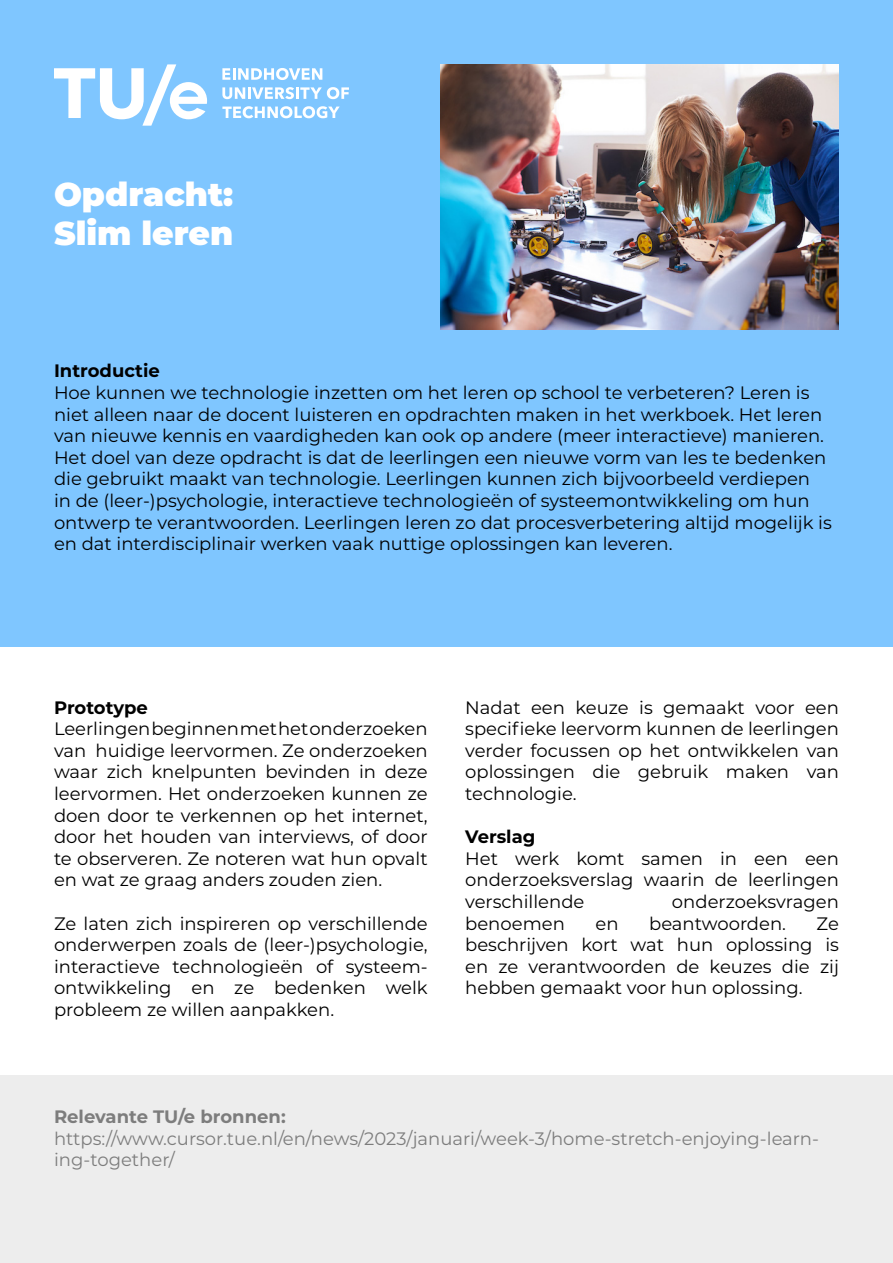
<style>
.page{position:relative;width:893px;height:1263px;background:#fff}
.page>*{position:absolute;margin:0;border:0;box-sizing:border-box;transform-origin:0 0}
.t1{font:900 33px/39.6px "Montserrat";color:#fff}
.t2{font:18px/21.6px "Montserrat";color:#000;text-align:justify}
.t3{font:18px/21.6px "Montserrat";color:#7d7d7d}
.t4{font:700 18px "Montserrat";color:#000}
.s1{font-weight:700}
</style>
<div class="page">
<div style="left:0;top:0;width:893px;height:646px;background:#7fc6ff"></div>
<div style="left:0;top:1076px;width:893px;height:187px;background:#ededed"></div>
<svg style="left:222px;top:68px;width:100px;height:12px"></svg>
<svg style="left:222px;top:106px;width:118px;height:12px"></svg>
<svg style="left:222px;top:87px;width:127px;height:12px"></svg>
<svg style="left:54px;top:64px;width:153px;height:62px"></svg>
<img style="left:441px;top:64px;width:398px;height:266px">
<p class="t1" style="left:54px;top:172px;width:181px">Opdracht:<br>Slim leren</p>
<p class="t4" style="left:54px;top:358px;width:107px">Introductie</p>
<p class="t2" style="left:54px;top:381px;width:779px;text-align:left">Hoe kunnen we technologie inzetten om het leren op school te verbeteren? Leren is niet alleen naar de docent luisteren en opdrachten maken in het werkboek. Het leren van nieuwe kennis en vaardigheden kan ook op andere (meer interactieve) manieren.<br>Het doel van deze opdracht is dat de leerlingen een nieuwe vorm van les te bedenken die gebruikt maakt van technologie. Leerlingen kunnen zich bijvoorbeeld verdiepen<br>in de (leer-)psychologie, interactieve technologieën of systeemontwikkeling om hun ontwerp te verantwoorden. Leerlingen leren zo dat procesverbetering altijd mogelijk is en dat interdisciplinair werken vaak nuttige oplossingen kan leveren.</p>
<p class="t4" style="left:54px;top:694px;width:95px">Prototype</p>
<p class="t2" style="left:54px;top:717px;width:375px">Leerlingen beginnen met het onderzoeken van huidige leervormen. Ze onderzoeken waar zich knelpunten bevinden in deze leervormen. Het onderzoeken kunnen ze doen door te verkennen op het internet, door het houden van interviews, of door te observeren. Ze noteren wat hun opvalt en wat ze graag anders zouden zien.</p>
<p class="t2" style="left:54px;top:912px;width:375px">Ze laten zich inspireren op verschillende onderwerpen zoals de (leer-)psychologie, interactieve technologieën of systeem&shy;ontwikkeling en ze bedenken welk probleem ze willen aanpakken.</p>
<p class="t2" style="left:465px;top:696px;width:375px">Nadat een keuze is gemaakt voor een specifieke leervorm kunnen de leerlingen verder focussen op het ontwikkelen van oplossingen die gebruik maken van technologie.</p>
<p class="t4" style="left:465px;top:824px;width:72px">Verslag</p>
<p class="t2" style="left:465px;top:847px;width:375px">Het werk komt samen in een een onderzoeksverslag waarin de leerlingen verschillende</p>
<p class="t2" style="left:672px;top:890px;width:169px">onderzoeksvragen</p>
<p class="t2" style="left:465px;top:912px;width:101px">benoemen</p>
<p class="t2" style="left:595px;top:912px;width:25px">en</p>
<p class="t2" style="left:649px;top:912px;width:138px">beantwoorden.</p>
<p class="t2" style="left:465px;top:912px;width:375px;text-indent:351px">Ze beschrijven kort wat hun oplossing is en ze verantwoorden de keuzes die zij hebben gemaakt voor hun oplossing.</p>
<p class="t3" style="left:54px;top:1105px;width:766px"><span class="s1">Relevante TU/e bronnen: </span>https://www.cursor.tue.nl/en/news/2023/januari/week-3/home-stretch-enjoying-learn&shy;ing-together/</p>
</div>
